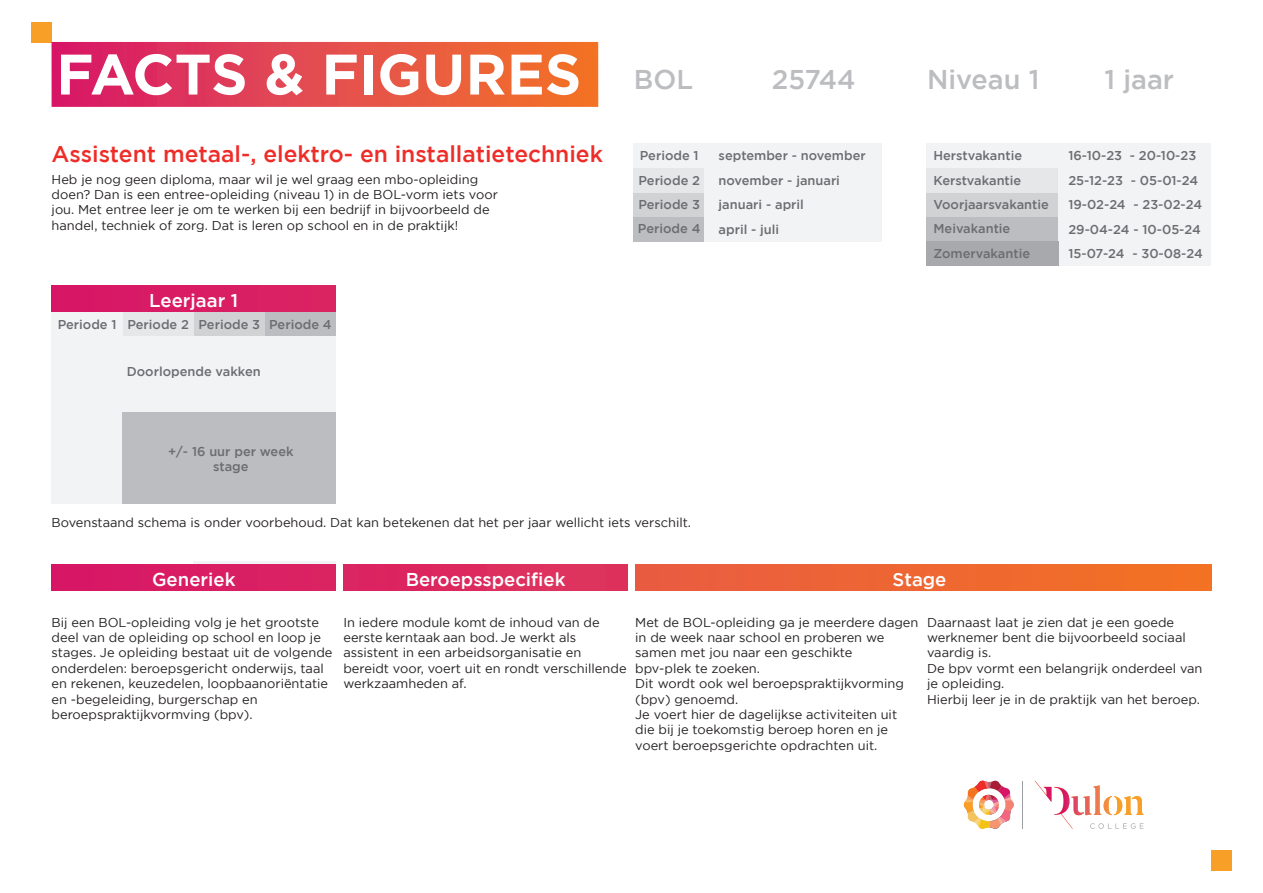
<style>
.page{position:relative;width:1263px;height:893px;background:#fff}
.page>*{position:absolute;margin:0;border:0;box-sizing:border-box;transform-origin:0 0}
.t1{font:700 57px "Gotham";letter-spacing:-.005em;color:#fff}
.t2{font:500 27.15px "Gotham";color:#bcbdc0}
.t3{font:500 22.8px "Gotham";color:#ee2d29}
.t4{font:500 18.6px "Gotham";color:#fff}
.t5{font:12.9px/15.5px "Gotham";color:#231f20}
.t6{font:500 12.9px/24.5px "Gotham";color:#6c6d70}
</style>
<div class="page">
<div style="left:265px;top:311px;width:71px;height:25px;background:#bcbdc0"></div>
<div style="left:194px;top:311px;width:71px;height:25px;background:#d1d2d4"></div>
<div style="left:123px;top:311px;width:71px;height:25px;background:#e6e7e9"></div>
<div style="left:52px;top:311px;width:71px;height:25px;background:#f2f3f4"></div>
<div style="left:52px;top:286px;width:284px;height:25px;background:#d91c64"></div>
<div style="left:52px;top:336px;width:284px;height:21px;background:#f2f3f4"></div>
<div style="left:52px;top:357px;width:284px;height:21px;background:#f2f3f4"></div>
<div style="left:52px;top:378px;width:142px;height:21px;background:#f2f3f4"></div>
<div style="left:52px;top:399px;width:142px;height:21px;background:#f2f3f4"></div>
<div style="left:52px;top:420px;width:142px;height:21px;background:#f2f3f4"></div>
<div style="left:194px;top:378px;width:142px;height:21px;background:#f2f3f4"></div>
<div style="left:194px;top:399px;width:142px;height:21px;background:#f2f3f4"></div>
<div style="left:194px;top:561px;width:142px;height:21px;background:linear-gradient(to right,#f2f3f4,#f2f3f4)"></div>
<div style="left:52px;top:441px;width:71px;height:21px;background:#f2f3f4"></div>
<div style="left:52px;top:462px;width:71px;height:21px;background:#f2f3f4"></div>
<div style="left:52px;top:483px;width:71px;height:21px;background:#f2f3f4"></div>
<div style="left:634px;top:217px;width:71px;height:24px;background:#bcbdc0"></div>
<div style="left:634px;top:192px;width:71px;height:25px;background:#d1d2d4"></div>
<div style="left:634px;top:168px;width:71px;height:24px;background:#e6e7e9"></div>
<div style="left:634px;top:144px;width:71px;height:24px;background:#f2f3f4"></div>
<div style="left:705px;top:144px;width:177px;height:24px;background:#f2f3f4"></div>
<div style="left:705px;top:168px;width:177px;height:24px;background:#f2f3f4"></div>
<div style="left:705px;top:192px;width:177px;height:25px;background:#f2f3f4"></div>
<div style="left:705px;top:217px;width:177px;height:24px;background:#f2f3f4"></div>
<div style="left:52px;top:565px;width:284px;height:25px;background:#d91c64"></div>
<div style="left:343px;top:565px;width:285px;height:25px;background:#dc295f"></div>
<div style="left:635px;top:565px;width:576px;height:25px;background:linear-gradient(to right,#e95b41,#f37223)"></div>
<div style="left:31px;top:22px;width:21px;height:20px;background:#f89f28"></div>
<div style="left:1211px;top:850px;width:20px;height:21px;background:#f89f28"></div>
<svg style="left:963px;top:780px;width:51px;height:49px"></svg>
<hr style="left:1023px;top:781px;width:1px;height:48px;background:#9d9fa2">
<svg style="left:1035px;top:781px;width:108px;height:48px"></svg>
<div style="left:926px;top:217px;width:132px;height:24px;background:#bcbdc0"></div>
<div style="left:926px;top:192px;width:132px;height:25px;background:#d1d2d4"></div>
<div style="left:926px;top:168px;width:132px;height:24px;background:#e6e7e9"></div>
<div style="left:926px;top:144px;width:132px;height:24px;background:#f2f3f4"></div>
<div style="left:1058px;top:144px;width:152px;height:24px;background:#f2f3f4"></div>
<div style="left:1058px;top:168px;width:152px;height:24px;background:#f2f3f4"></div>
<div style="left:1058px;top:192px;width:152px;height:25px;background:#f2f3f4"></div>
<div style="left:1058px;top:217px;width:152px;height:24px;background:#f2f3f4"></div>
<div style="left:1058px;top:241px;width:152px;height:25px;background:#f2f3f4"></div>
<div style="left:926px;top:241px;width:132px;height:25px;background:#a8a9ad"></div>
<div style="left:123px;top:412px;width:213px;height:92px;background:#bcbdc0"></div>
<svg style="left:52px;top:42px;width:546px;height:65px;background:#e4494b"></svg>
<h1 class="t1" style="left:56px;top:41px;width:527px">FACTS &amp; FIGURES</h1>
<h3 class="t3" style="left:52px;top:141px;width:553px">Assistent metaal-, elektro- en installatietechniek</h3>
<p class="t5" style="left:52px;top:171px;width:448px">Heb je nog geen diploma, maar wil je wel graag een mbo-opleiding doen? Dan is een entree-opleiding (niveau 1) in de BOL-vorm iets voor jou. Met entree leer je om te werken bij een bedrijf in bijvoorbeeld de handel, techniek of zorg. Dat is leren op school en in de praktijk!</p>
<h3 class="t4" style="left:149px;top:289px;width:90px">Leerjaar 1</h3>
<p class="t6" style="left:58px;top:312px;width:60px">Periode 1</p>
<p class="t6" style="left:127px;top:312px;width:206px">Periode 2 Periode 3 Periode 4</p>
<p class="t6" style="left:127px;top:359px;width:135px">Doorlopende vakken</p>
<p class="t6" style="left:168px;top:443px;width:127px;line-height:15.5px;text-align:center">+/- 16 uur per week stage</p>
<h2 class="t2" style="left:634px;top:64px;width:61px">BOL</h2>
<h2 class="t2" style="left:772px;top:64px;width:85px">25744</h2>
<p class="t6" style="left:640px;top:143px;width:60px">Periode 1</p>
<p class="t6" style="left:719px;top:143px;width:149px">september - november november - januari januari - april<br>april - juli</p>
<p class="t6" style="left:638px;top:168px;width:64px;text-align:justify">Periode 2<br>Periode 3<br>Periode 4</p>
<p class="t5" style="left:52px;top:514px;width:641px">Bovenstaand schema is onder voorbehoud. Dat kan betekenen dat het per jaar wellicht iets verschilt.</p>
<h2 class="t2" style="left:927px;top:64px;width:114px">Niveau 1</h2>
<h2 class="t2" style="left:1104px;top:64px;width:71px">1 jaar</h2>
<p class="t6" style="left:933px;top:143px;width:90px">Herstvakantie</p>
<p class="t6" style="left:1068px;top:143px;width:136px">16-10-23 - 20-10-23<br>25-12-23 - 05-01-24<br>19-02-24 - 23-02-24<br>29-04-24 - 10-05-24<br>15-07-24 - 30-08-24</p>
<p class="t6" style="left:933px;top:168px;width:117px">Kerstvakantie<br>Voorjaarsvakantie<br>Meivakantie<br>Zomervakantie</p>
<h3 class="t4" style="left:152px;top:568px;width:85px">Generiek</h3>
<h3 class="t4" style="left:406px;top:568px;width:161px">Beroepsspecifiek</h3>
<h3 class="t4" style="left:893px;top:569px;width:55px">Stage</h3>
<p class="t5" style="left:52px;top:614px;width:282px">Bij een BOL-opleiding volg je het grootste deel van de opleiding op school en loop je stages. Je opleiding bestaat uit de volgende onderdelen: beroepsgericht onderwijs, taal en rekenen, keuzedelen, loopbaanoriëntatie en -begeleiding, burgerschap en beroepspraktijkvormving (bpv).</p>
<p class="t5" style="left:343px;top:614px;width:285px">In iedere module komt de inhoud van de eerste kerntaak aan bod. Je werkt als assistent in een arbeidsorganisatie en bereidt voor, voert uit en rondt verschillende werkzaamheden af.</p>
<p class="t5" style="left:635px;top:614px;width:285px">Met de BOL-opleiding ga je meerdere dagen in de week naar school en proberen we samen met jou naar een geschikte<br>bpv-plek te zoeken.<br>Dit wordt ook wel beroepspraktijkvorming (bpv) genoemd.<br>Je voert hier de dagelijkse activiteiten uit die bij je toekomstig beroep horen en je voert beroepsgerichte opdrachten uit.</p>
<p class="t5" style="left:927px;top:614px;width:277px">Daarnaast laat je zien dat je een goede werknemer bent die bijvoorbeeld sociaal vaardig is.<br>De bpv vormt een belangrijk onderdeel van je opleiding.<br>Hierbij leer je in de praktijk van het beroep.</p>
</div>
